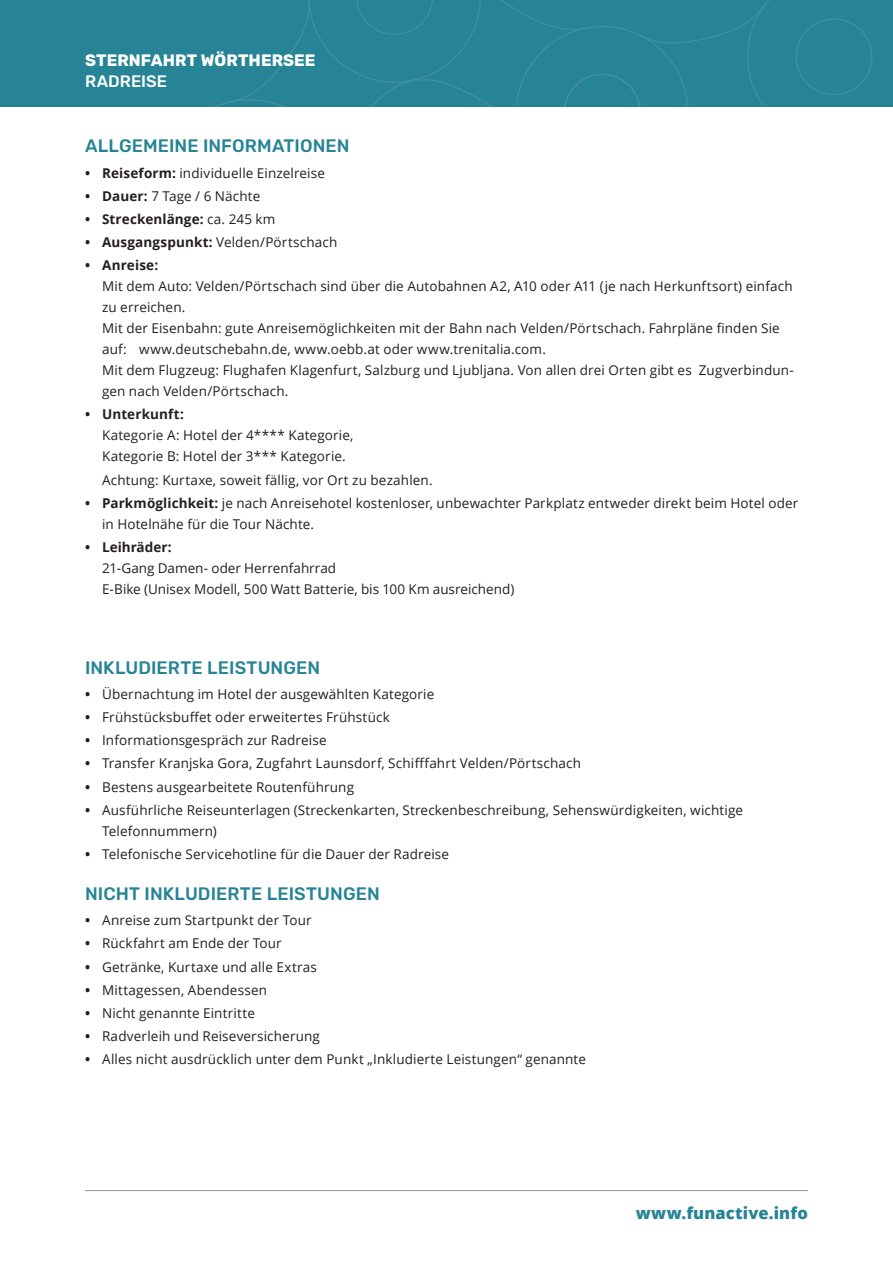
<style>
.page{position:relative;width:893px;height:1263px;background:#fff}
.page>*{position:absolute;margin:0;border:0;box-sizing:border-box;transform-origin:0 0}
.t1{font:500 18px "Rubik";letter-spacing:.005em;color:#268496}
.t2{font:700 16.5px "Rubik";letter-spacing:.005em;color:#fff}
.t3{font:800 16.5px "Open Sans";letter-spacing:.01em;color:#268496}
.t4{font:500 16.5px "Rubik";color:#fff}
.t5{font:13.5px/21px "Open Sans";letter-spacing:.01em;color:#231f20}
.t6{font:700 13.5px "Open Sans";letter-spacing:.01em;color:#231f20}
.s1{font-weight:700}
.s2{font-weight:400}
</style>
<div class="page">
<div style="left:0;top:0;width:893px;height:106px;background:#268496"></div>
<svg style="left:216px;top:0;width:657px;height:106px"></svg>
<hr style="left:85px;top:1190px;width:723px;height:1px;background:#939598">
<p class="t2" style="left:85px;top:51px;width:232px">STERNFAHRT WÖRTHERSEE</p>
<p class="t4" style="left:85px;top:72px;width:84px">RADREISE</p>
<h1 class="t1" style="left:85px;top:136px;width:84px">ALLGEMEINE</h1>
<h1 class="t1" style="left:203px;top:136px;width:123px">INFORMATIONEN</h1>
<p class="t5" style="left:85px;top:162px;width:241px"><span class="s1">• Reiseform:</span> individuelle Einzelreise</p>
<p class="t5" style="left:85px;top:185px;width:177px"><span class="s1">• Dauer:</span> 7 Tage / 6 Nächte</p>
<p class="t6" style="left:85px;top:210px;width:192px">• Streckenlänge: <span class="s2">ca. 245 km</span></p>
<p class="t5" style="left:85px;top:231px;width:254px"><span class="s1">• Ausgangspunkt:</span> Velden/Pörtschach</p>
<p class="t6" style="left:85px;top:256px;width:75px">• Anreise:</p>
<p class="t5" style="left:102px;top:275px;width:693px">Mit dem Auto: Velden/Pörtschach sind über die Autobahnen A2, A10 oder A11 (je nach Herkunftsort) einfach zu erreichen.<br>Mit der Eisenbahn: gute Anreisemöglichkeiten mit der Bahn nach Velden/Pörtschach. Fahrpläne finden Sie auf: www.deutschebahn.de, www.oebb.at oder www.trenitalia.com.<br>Mit dem Flugzeug: Flughafen Klagenfurt, Salzburg und Ljubljana. Von allen drei Orten gibt es Zugverbindun&shy;gen nach Velden/Pörtschach.</p>
<p class="t6" style="left:85px;top:405px;width:100px">• Unterkunft:</p>
<p class="t5" style="left:102px;top:425px;width:253px">Kategorie A: Hotel der 4**** Kategorie,<br>Kategorie B: Hotel der 3*** Kategorie.</p>
<p class="t5" style="left:102px;top:469px;width:332px">Achtung: Kurtaxe, soweit fällig, vor Ort zu bezahlen.</p>
<p class="t5" style="left:102px;top:492px;width:698px;text-indent:-17px"><span class="s1">• Parkmöglichkeit:</span> je nach Anreisehotel kostenloser, unbewachter Parkplatz entweder direkt beim Hotel oder in Hotelnähe für die Tour Nächte.</p>
<p class="t6" style="left:85px;top:537px;width:88px">• Leihräder:</p>
<p class="t5" style="left:102px;top:557px;width:414px">21-Gang Damen- oder Herrenfahrrad<br>E-Bike (Unisex Modell, 500 Watt Batterie, bis 100 Km ausreichend)</p>
<h1 class="t1" style="left:85px;top:657px;width:133px">INKLUDIERTE LEIS</h1>
<h1 class="t1" style="left:247px;top:657px;width:25px">TUNGEN</h1>
<p class="t5" style="left:85px;top:683px;width:351px"><span class="s1">•</span> Übernachtung im Hotel der ausgewählten Kategorie</p>
<p class="t5" style="left:85px;top:706px;width:306px"><span class="s1">•</span> Frühstücksbuffet oder erweitertes Frühstück</p>
<p class="t5" style="left:85px;top:730px;width:243px"><span class="s1">•</span> Informationsgespräch zur Radreise</p>
<p class="t5" style="left:85px;top:753px;width:498px"><span class="s1">•</span> Transfer Kranjska Gora, Zugfahrt Launsdorf, Schifffahrt Velden/Pörtschach</p>
<p class="t5" style="left:85px;top:776px;width:271px"><span class="s1">•</span> Bestens ausgearbeitete Routenführung</p>
<p class="t5" style="left:102px;top:799px;width:642px;text-indent:-17px"><span class="s1">•</span> Ausführliche Reiseunterlagen (Streckenkarten, Streckenbeschreibung, Sehenswürdigkeiten, wichtige<br>Telefonnummern)</p>
<p class="t5" style="left:85px;top:843px;width:366px"><span class="s1">•</span> Telefonische Servicehotline für die Dauer der Radreise</p>
<h1 class="t1" style="left:85px;top:883px;width:192px">NICHT INKLUDIERTE LEIS</h1>
<h1 class="t1" style="left:306px;top:883px;width:25px">TUNGEN</h1>
<p class="t5" style="left:85px;top:909px;width:228px"><span class="s1">•</span> Anreise zum Startpunkt der Tour</p>
<p class="t5" style="left:85px;top:933px;width:198px"><span class="s1">•</span> Rückfahrt am Ende der Tour</p>
<p class="t5" style="left:85px;top:956px;width:233px"><span class="s1">•</span> Getränke, Kurtaxe und alle Extras</p>
<p class="t5" style="left:85px;top:979px;width:184px"><span class="s1">•</span> Mittagessen, Abendessen</p>
<p class="t5" style="left:85px;top:1002px;width:171px"><span class="s1">•</span> Nicht genannte Eintritte</p>
<p class="t5" style="left:85px;top:1025px;width:236px"><span class="s1">•</span> Radverleih und Reiseversicherung</p>
<p class="t5" style="left:85px;top:1048px;width:502px"><span class="s1">•</span> Alles nicht ausdrücklich unter dem Punkt „Inkludierte Leistungen“ genannte</p>
<p class="t3" style="left:636px;top:1200px;width:174px">www.funactive.info</p>
</div>
